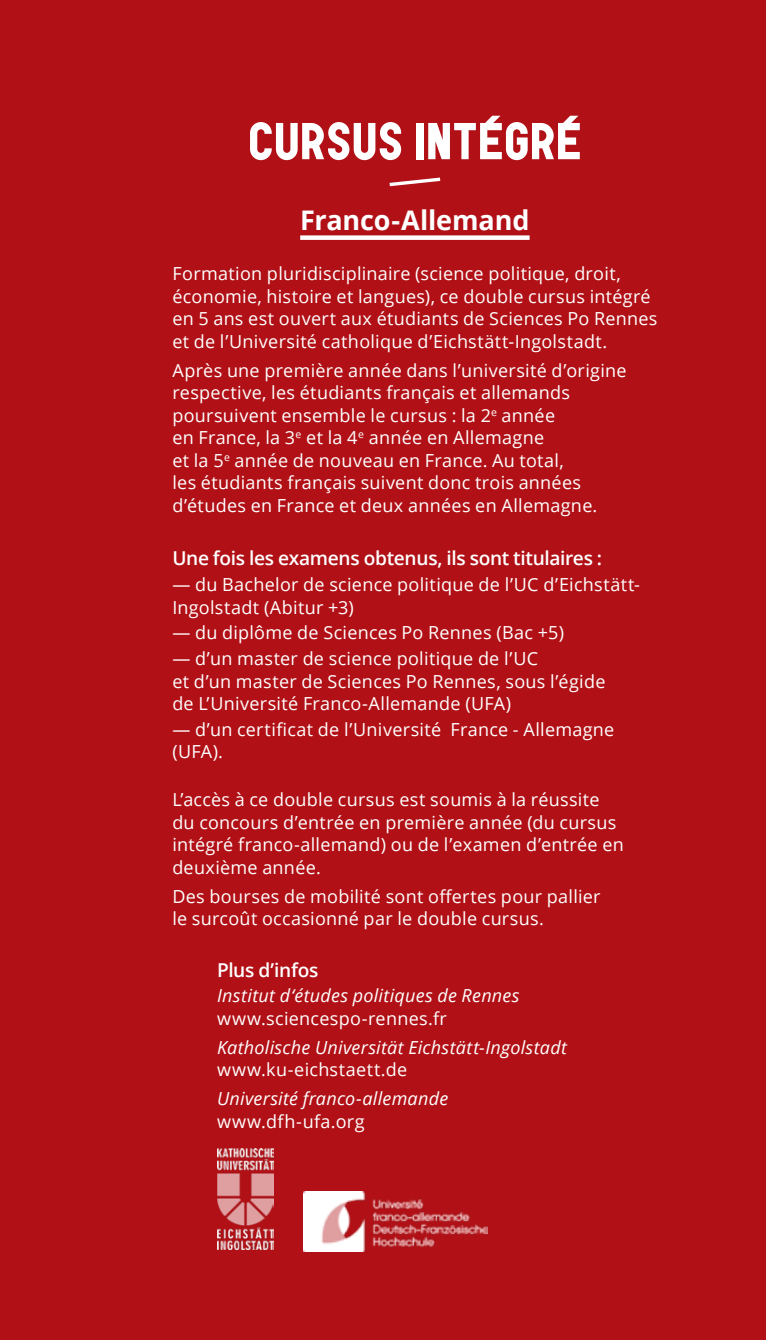
<style>
.page{position:relative;width:766px;height:1340px;background:#fff}
.page>*{position:absolute;margin:0;border:0;box-sizing:border-box;transform-origin:0 0}
.t1{font:900 51.75px "Garaje 53 Unicase";letter-spacing:-.005em;color:#fff}
.t2{font:700 27px "Open Sans";letter-spacing:-.005em;color:#fff}
.t3{font:600 19.12px "Open Sans";letter-spacing:-.015em;color:#fff}
.t4{font:18px/22.5px "Open Sans";letter-spacing:.015em;color:#fff}
.t5{font:italic 18px "Open Sans";letter-spacing:.015em;color:#fff}
</style>
<div class="page">
<div style="left:0;top:0;width:765px;height:1339px;background:#b11116"></div>
<img style="left:304px;top:1191px;width:183px;height:60px">
<img style="left:217px;top:1148px;width:56px;height:101px">
<svg style="left:389px;top:177px;width:52px;height:10px"></svg>
<div style="left:300px;top:235px;width:229px;height:5px;background:#fff"></div>
<h1 class="t1" style="left:248px;top:108px;width:335px">CURSUS INTÉGRÉ</h1>
<h2 class="t2" style="left:300px;top:201px;width:231px">Franco-Allemand</h2>
<p class="t4" style="left:172px;top:262px;width:486px">Formation pluridisciplinaire (science politique, droit, économie, histoire et langues), ce double cursus intégré en 5 ans est ouvert aux étudiants de Sciences Po Rennes et de l’Université catholique d’Eichstätt-Ingolstadt.</p>
<p class="t4" style="left:172px;top:358px;width:456px">Après une première année dans l’université d’origine respective, les étudiants français et allemands poursuivent ensemble le cursus : la 2<sup>e</sup> année<br>en France, la 3<sup>e</sup> et la 4<sup>e</sup> année en Allemagne<br>et la 5<sup>e</sup> année de nouveau en France. Au total,<br>les étudiants français suivent donc trois années d’études en France et deux années en Allemagne.</p>
<p class="t3" style="left:172px;top:545px;width:431px">Une fois les examens obtenus, ils sont titulaires :</p>
<p class="t4" style="left:172px;top:573px;width:469px">— du Bachelor de science politique de l’UC d’Eichstätt-<br>Ingolstadt (Abitur +3)</p>
<p class="t4" style="left:172px;top:621px;width:393px">— du diplôme de Sciences Po Rennes (Bac +5)</p>
<p class="t4" style="left:172px;top:646px;width:434px">— d’un master de science politique de l’UC<br>et d’un master de Sciences Po Rennes, sous l’égide de L’Université Franco-Allemande (UFA)</p>
<p class="t4" style="left:172px;top:717px;width:443px">— d’un certificat de l’Université France - Allemagne (UFA).</p>
<p class="t4" style="left:172px;top:788px;width:453px">L’accès à ce double cursus est soumis à la réussite du concours d’entrée en première année (du cursus intégré franco-allemand) ou de l’examen d’entrée en deuxième année.</p>
<p class="t4" style="left:172px;top:884px;width:429px">Des bourses de mobilité sont offertes pour pallier le surcoût occasionné par le double cursus.</p>
<p class="t3" style="left:217px;top:956px;width:103px">Plus d’infos</p>
<p class="t5" style="left:217px;top:983px;width:304px">Institut d‘études politiques de Rennes</p>
<p class="t4" style="left:217px;top:1006px;width:231px">www.sciencespo-rennes.fr</p>
<p class="t5" style="left:217px;top:1034px;width:351px">Katholische Universität Eichstätt-Ingolstadt</p>
<p class="t4" style="left:217px;top:1057px;width:192px">www.ku-eichstaett.de</p>
<p class="t5" style="left:217px;top:1086px;width:233px">Université franco-allemande</p>
<p class="t4" style="left:217px;top:1109px;width:149px">www.dfh-ufa.org</p>
</div>
